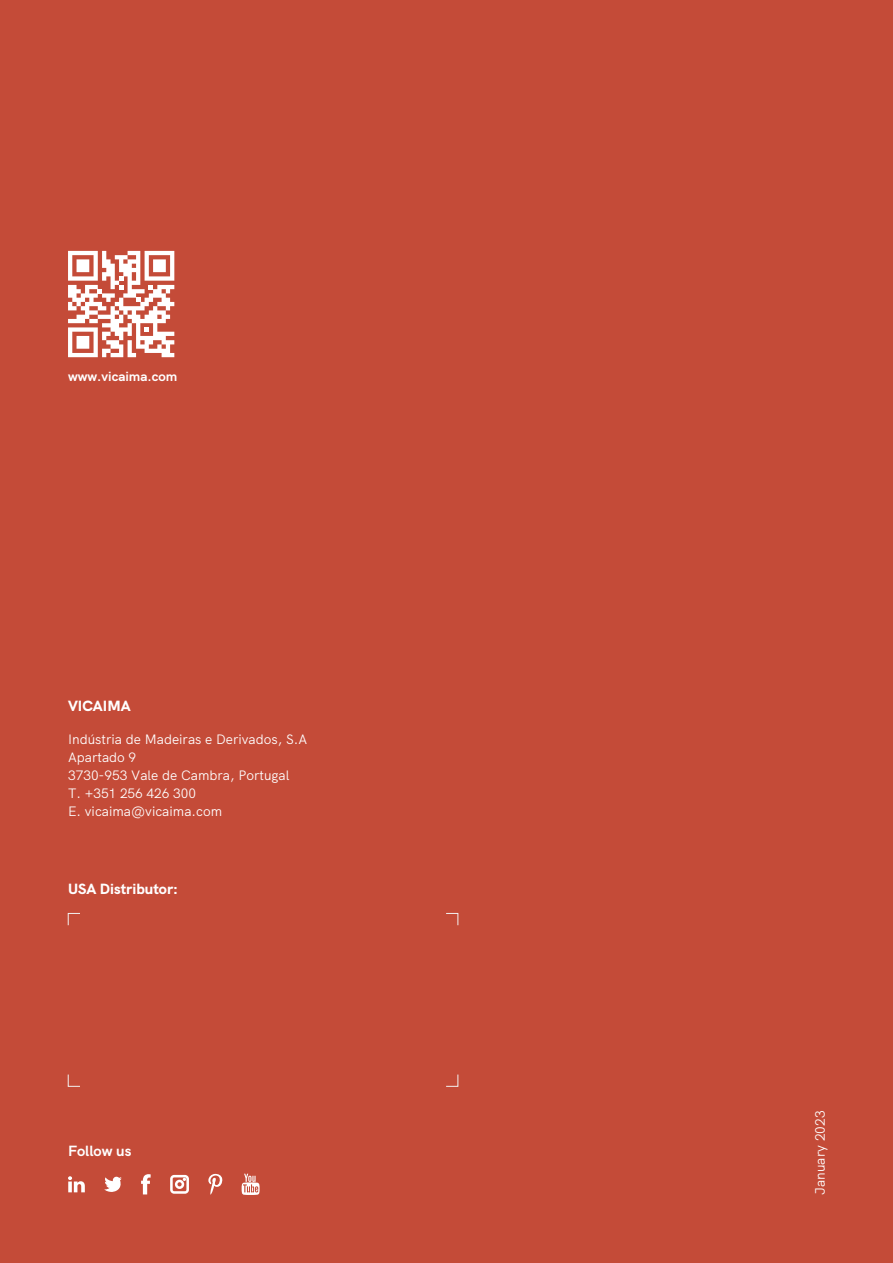
<style>
.page{position:relative;width:893px;height:1263px;background:#c44b38}
.page>*{position:absolute;margin:0;border:0;box-sizing:border-box;transform-origin:0 0}
.t1{font:800 15px "HK Grotesk";color:#fff}
.t2{font:700 15px "HK Grotesk";color:#fff}
.t3{font:13.5px/18px "HK Grotesk";color:#fff}
.t4{font:700 13.5px "HK Grotesk";color:#fff}
</style>
<div class="page">
<svg style="left:141px;top:1174px;width:10px;height:20px"></svg>
<svg style="left:104px;top:1177px;width:18px;height:15px"></svg>
<svg style="left:68px;top:1176px;width:17px;height:16px"></svg>
<svg style="left:208px;top:1173px;width:15px;height:22px"></svg>
<svg style="left:170px;top:1175px;width:19px;height:19px"></svg>
<svg style="left:242px;top:1174px;width:18px;height:21px"></svg>
<svg style="left:68px;top:251px;width:106px;height:106px"></svg>
<svg style="left:68px;top:913px;width:12px;height:13px"></svg>
<svg style="left:68px;top:1074px;width:12px;height:13px"></svg>
<svg style="left:446px;top:913px;width:12px;height:13px"></svg>
<svg style="left:446px;top:1074px;width:12px;height:13px"></svg>
<p class="t4" style="left:68px;top:366px;width:111px">www.vicaima.com</p>
<p class="t1" style="left:68px;top:694px;width:64px">VICAIMA</p>
<p class="t3" style="left:68px;top:729px;width:241px">Indústria de Madeiras e Derivados, S.A<br>Apartado 9<br>3730-953 Vale de Cambra, Portugal<br>T. +351 256 426 300<br>E. vicaima@vicaima.com</p>
<p class="t1" style="left:68px;top:877px;width:111px">USA Distributor:</p>
<p class="t2" style="left:68px;top:1139px;width:65px">Follow us</p>
<p class="t3" style="left:810px;top:1195px;width:86px;rotate:-90deg">January 2023</p>
</div>
